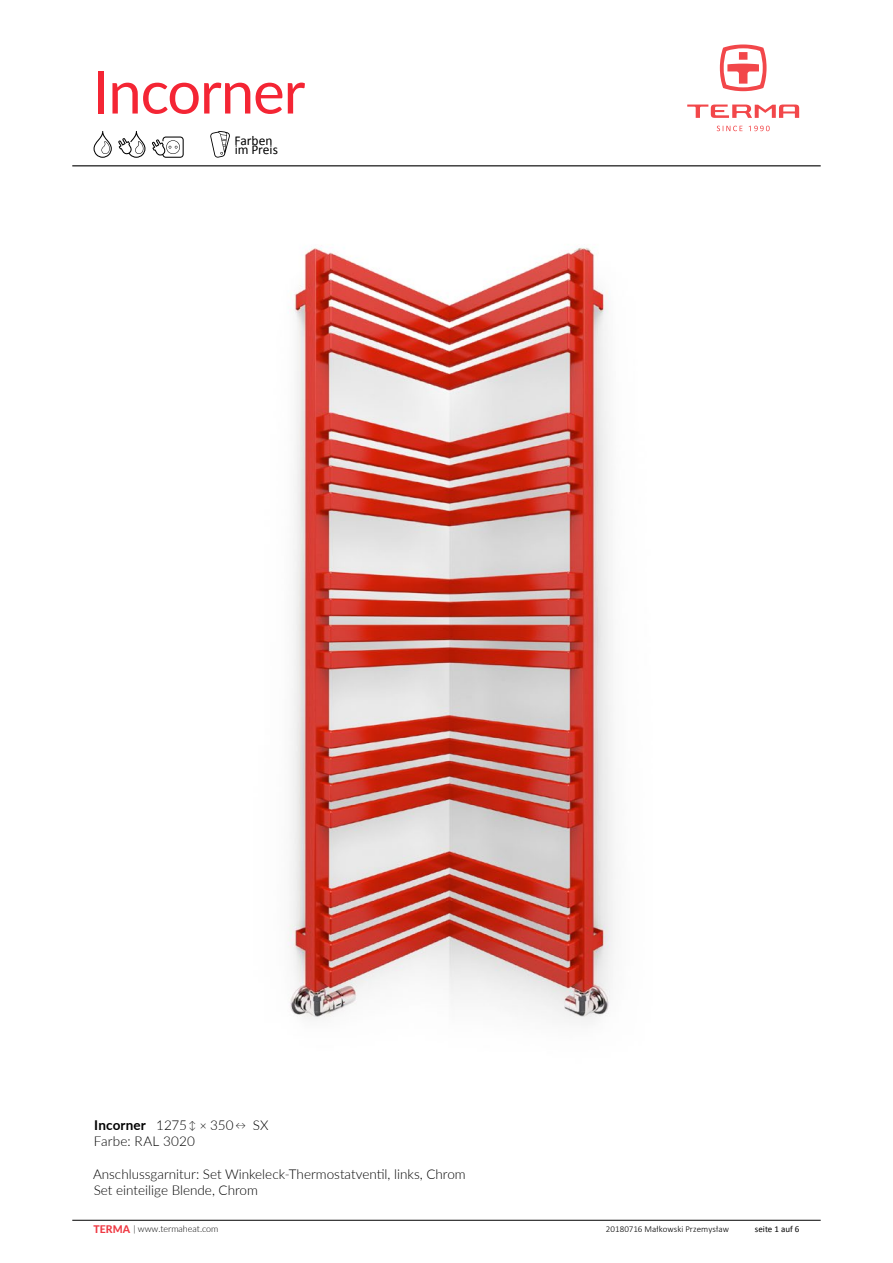
<style>
.page{position:relative;width:893px;height:1263px;background:#fff}
.page>*{position:absolute;margin:0;border:0;box-sizing:border-box;transform-origin:0 0}
.t1{font:60px "Lato";letter-spacing:-.02em;color:#f42534}
.t2{font:300 13.5px/16.2px "Lato";color:#000}
.t3{font:13.5px "Calibri";letter-spacing:-.005em;color:#000}
.t4{font:300 9px "Calibri";letter-spacing:.005em;color:#000}
.t5{font:300 9px "Lato";color:#000}
.t6{font:9px "Calibri";color:#000}
.s1{font-weight:700}
.s2{font-size:10.5px}
.s3{font-size:12px}
.s4{font-weight:800;font-size:10.5px;color:#ef3a44}
</style>
<div class="page">
<svg style="left:94px;top:131px;width:18px;height:27px"></svg>
<svg style="left:118px;top:131px;width:27px;height:27px"></svg>
<svg style="left:152px;top:137px;width:32px;height:21px"></svg>
<svg style="left:210px;top:131px;width:20px;height:27px"></svg>
<hr style="left:72px;top:165px;width:749px;height:1px;background:#000">
<img style="left:287px;top:247px;width:326px;height:775px">
<hr style="left:72px;top:1220px;width:749px;height:1px;background:#000">
<svg style="left:720px;top:44px;width:46px;height:47px"></svg>
<svg style="left:687px;top:105px;width:112px;height:13px"></svg>
<svg style="left:717px;top:126px;width:25px;height:5px"></svg>
<svg style="left:749px;top:126px;width:21px;height:5px"></svg>
<h1 class="t1" style="left:93px;top:49px;width:214px">Incorner</h1>
<p class="t3" style="left:235px;top:132px;width:39px">Farben</p>
<p class="t3" style="left:235px;top:141px;width:45px">im Preis</p>
<p class="t2" style="left:94px;top:1117px;width:176px"><span class="s1">Incorner</span> 1275 <span class="s2">↕</span> <span class="s3">×</span> 350 <span class="s2">↔</span> SX<br>Farbe: RAL 3020</p>
<p class="t2" style="left:93px;top:1165px;width:374px">Anschlussgarnitur: Set Winkeleck-Thermostatventil, links, Chrom<br>Set einteilige Blende, Chrom</p>
<p class="t5" style="left:94px;top:1222px;width:126px"><span class="s4">TERMA</span> | www.termaheat.com</p>
<p class="t4" style="left:606px;top:1223px;width:125px">20180716 Małkowski Przemysław</p>
<p class="t6" style="left:755px;top:1223px;width:46px">seite 1 auf 6</p>
</div>
